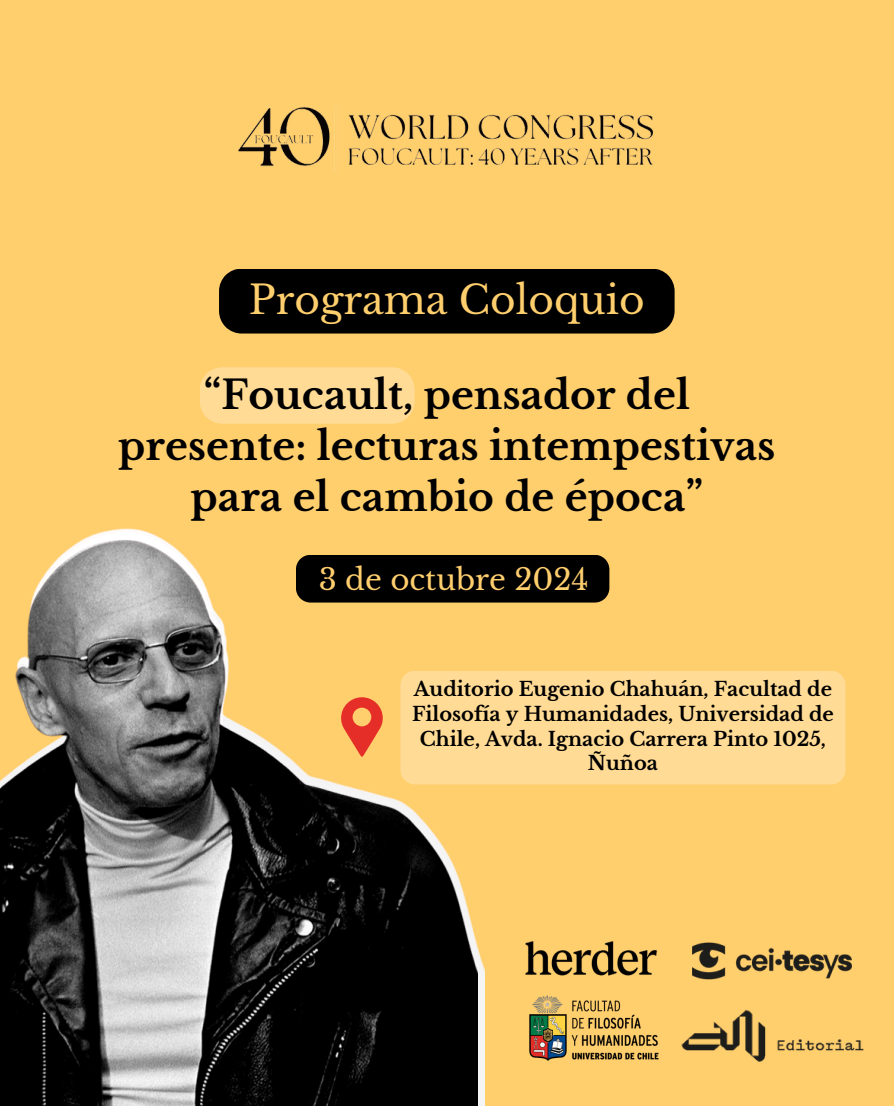
<style>
.page{position:relative;width:894px;height:1106px;background:#fff}
.page>*{position:absolute;margin:0;border:0;box-sizing:border-box;transform-origin:0 0}
.t1{font:700 39.15px/50.6px "Libre Baskerville";color:#000;text-align:center}
.t2{font:39.15px "Libre Baskerville";color:#ffce6d}
.t3{font:29.4px "Libre Baskerville";color:#ffce6d}
.t4{font:700 19.35px/24.8px "Libre Baskerville";color:#000;text-align:center}
</style>
<div class="page">
<div style="left:0;top:0;width:893px;height:1106px;background:#ffce6d"></div>
<div style="left:219px;top:269px;width:455px;height:64px;background:#000"></div>
<img style="left:238px;top:105px;width:415px;height:67px">
<div style="left:484px;top:555px;width:125px;height:47px;background:#000"></div>
<div style="left:200px;top:367px;width:214px;height:57px;background:#ffdb95"></div>
<div style="left:400px;top:671px;width:445px;height:113px;background:#ffdb95;border-radius:15px"></div>
<img style="left:477px;top:555px;width:7px;height:551px">
<img style="left:0;top:528px;width:477px;height:578px">
<img style="left:529px;top:995px;width:130px;height:66px">
<img style="left:692px;top:942px;width:159px;height:38px">
<img style="left:525px;top:941px;width:133px;height:35px">
<img style="left:681px;top:1009px;width:183px;height:53px">
<svg style="left:341px;top:697px;width:41px;height:61px"></svg>
<p class="t2" style="left:249px;top:276px;width:397px">Programa Coloquio</p>
<h1 class="t1" style="left:118px;top:370px;width:658px">“Foucault, pensador del presente: lecturas intempestivas para el cambio de época”</h1>
<p class="t3" style="left:319px;top:562px;width:271px">3 de octubre 2024</p>
<p class="t4" style="left:412px;top:677px;width:423px">Auditorio Eugenio Chahuán, Facultad de<br>Filosofía y Humanidades, Universidad de<br>Chile, Avda. Ignacio Carrera Pinto 1025,<br>Ñuñoa</p>
</div>
